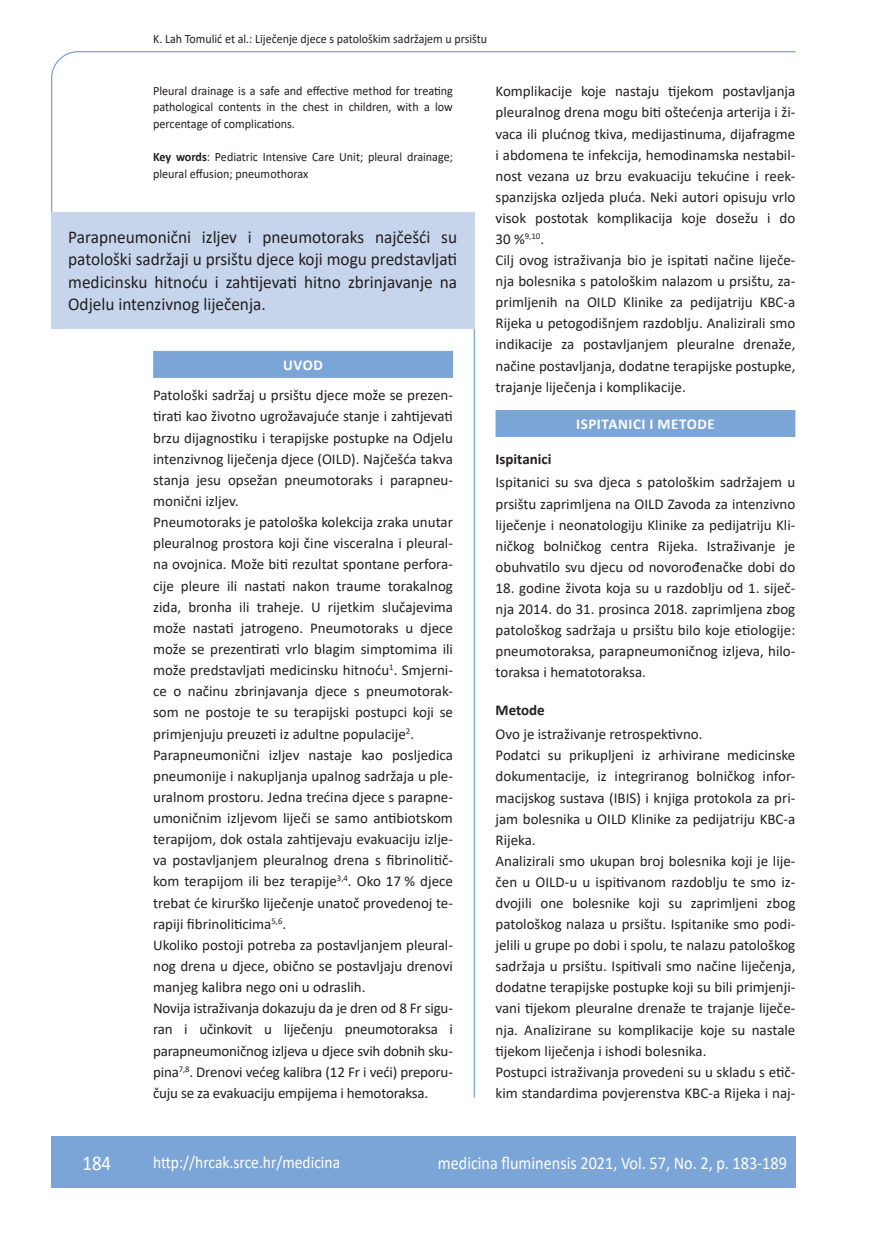
<style>
.page{position:relative;width:872px;height:1234px;background:#fff}
.page>*{position:absolute;margin:0;border:0;box-sizing:border-box;transform-origin:0 0}
.t1{font:21px "Calibri";color:#fff;scale:.9 1}
.anterfile{font:18px/22.5px "Calibri";color:#231f20;text-align:justify;scale:.96 1}
.t2{font:18px "Calibri";color:#fff;scale:.9 1}
.t3{font:17.25px "Calibri";color:#fff;scale:.9 1}
.osnovni_tekst{font:15px/21.1px "Calibri";color:#231f20;text-align:justify}
.naslov_ruler{font:700 15px "Calibri";letter-spacing:.04em;color:#fff}
.podnaslov{font:700 15px "Calibri";color:#231f20}
.summary{font:12.75px/16.5px "Calibri";color:#231f20;text-align:justify;scale:.95 1}
.key_words{font:12.75px/16.5px "Calibri";color:#231f20;scale:.95 1}
.glava{font:12.75px "Calibri";color:#231f20;scale:.94 1}
.s1{font-weight:700}
</style>
<div class="page">
<svg style="left:51px;top:51px;width:745px;height:163px"></svg>
<hr style="left:473px;top:328px;width:2px;height:769px;background:#7ca5d7">
<div style="left:51px;top:1135px;width:744px;height:51px;background:#7ca5d7"></div>
<div style="left:495px;top:410px;width:300px;height:27px;background:#7ca5d7"></div>
<div style="left:51px;top:212px;width:423px;height:116px;background:#c6d5ec"></div>
<div style="left:153px;top:351px;width:300px;height:27px;background:#7ca5d7"></div>
<p class="glava" style="left:153px;top:29px;width:357px">K. Lah Tomulić et al.: Liječenje djece s patološkim sadržajem u prsištu</p>
<p class="summary" style="left:153px;top:82px;width:317px">Pleural drainage is a safe and effective method for treating pathological contents in the chest in children, with a low percentage of complications.</p>
<p class="key_words" style="left:153px;top:148px;width:317px"><span class="s1">Key words</span>: Pediatric Intensive Care Unit; pleural drainage; pleural effusion; pneumothorax</p>
<p class="anterfile" style="left:68px;top:225px;width:407px">Parapneumonični izljev i pneumotoraks najčešći su patološki sadržaji u prsištu djece koji mogu predstavljati medicinsku hitnoću i zahtijevati hitno zbrinjavanje na Odjelu intenzivnog liječenja.</p>
<p class="naslov_ruler" style="left:283px;top:354px;width:41px">UVOD</p>
<p class="osnovni_tekst" style="left:153px;top:384px;width:301px">Patološki sadržaj u prsištu djece može se prezen&shy;tirati kao životno ugrožavajuće stanje i zahtijevati brzu dijagnostiku i terapijske postupke na Odjelu intenzivnog liječenja djece (OILD). Najčešća takva stanja jesu opsežan pneumotoraks i parapneu&shy;monični izljev.</p>
<p class="osnovni_tekst" style="left:153px;top:511px;width:301px">Pneumotoraks je patološka kolekcija zraka unutar pleuralnog prostora koji čine visceralna i pleural&shy;na ovojnica. Može biti rezultat spontane perfora&shy;cije pleure ili nastati nakon traume torakalnog zida, bronha ili traheje. U rijetkim slučajevima može nastati jatrogeno. Pneumotoraks u djece može se prezentirati vrlo blagim simptomima ili može predstavljati medicinsku hitnoću<sup>1</sup>. Smjerni&shy;ce o načinu zbrinjavanja djece s pneumotorak&shy;som ne postoje te su terapijski postupci koji se primjenjuju preuzeti iz adultne populacije<sup>2</sup>.</p>
<p class="osnovni_tekst" style="left:153px;top:743px;width:301px">Parapneumonični izljev nastaje kao posljedica pneumonije i nakupljanja upalnog sadržaja u ple&shy;uralnom prostoru. Jedna trećina djece s parapne&shy;umoničnim izljevom liječi se samo antibiotskom terapijom, dok ostala zahtijevaju evakuaciju izlje&shy;va postavljanjem pleuralnog drena s fibrinolitič&shy;kom terapijom ili bez terapije<sup>3,4</sup>. Oko 17 % djece trebat će kirurško liječenje unatoč provedenoj te&shy;rapiji fibrinoliticima<sup>5,6</sup>.</p>
<p class="osnovni_tekst" style="left:153px;top:933px;width:301px">Ukoliko postoji potreba za postavljanjem pleural&shy;nog drena u djece, obično se postavljaju drenovi manjeg kalibra nego oni u odraslih.</p>
<p class="osnovni_tekst" style="left:153px;top:997px;width:301px">Novija istraživanja dokazuju da je dren od 8 Fr sigu&shy;ran i učinkovit u liječenju pneumotoraksa i parapneumoničnog izljeva u djece svih dobnih sku&shy;pina<sup>7,8</sup>. Drenovi većeg kalibra (12 Fr i veći) preporu&shy;čuju se za evakuaciju empijema i hemotoraksa.</p>
<p class="osnovni_tekst" style="left:495px;top:80px;width:301px">Komplikacije koje nastaju tijekom postavljanja pleuralnog drena mogu biti oštećenja arterija i ži&shy;vaca ili plućnog tkiva, medijastinuma, dijafragme i abdomena te infekcija, hemodinamska nestabil&shy;nost vezana uz brzu evakuaciju tekućine i reek&shy;spanzijska ozljeda pluća. Neki autori opisuju vrlo visok postotak komplikacija koje dosežu i do 30 %<sup>9,10</sup>.</p>
<p class="osnovni_tekst" style="left:495px;top:249px;width:301px">Cilj ovog istraživanja bio je ispitati načine liječe&shy;nja bolesnika s patološkim nalazom u prsištu, za&shy;primljenih na OILD Klinike za pedijatriju KBC-a Rijeka u petogodišnjem razdoblju. Analizirali smo indikacije za postavljanjem pleuralne drenaže, načine postavljanja, dodatne terapijske postupke, trajanje liječenja i komplikacije.</p>
<p class="naslov_ruler" style="left:576px;top:413px;width:140px">ISPITANICI I METODE</p>
<p class="podnaslov" style="left:495px;top:448px;width:57px">Ispitanici</p>
<p class="osnovni_tekst" style="left:495px;top:471px;width:301px">Ispitanici su sva djeca s patološkim sadržajem u prsištu zaprimljena na OILD Zavoda za intenzivno liječenje i neonatologiju Klinike za pedijatriju Kli&shy;ničkog bolničkog centra Rijeka. Istraživanje je obuhvatilo svu djecu od novorođenačke dobi do</p>
<p class="osnovni_tekst" style="left:495px;top:577px;width:301px">18. godine života koja su u razdoblju od 1. siječ&shy;nja 2014. do 31. prosinca 2018. zaprimljena zbog patološkog sadržaja u prsištu bilo koje etiologije: pneumotoraksa, parapneumoničnog izljeva, hilo&shy;toraksa i hematotoraksa.</p>
<p class="podnaslov" style="left:495px;top:699px;width:51px">Metode</p>
<p class="osnovni_tekst" style="left:495px;top:723px;width:208px">Ovo je istraživanje retrospektivno.</p>
<p class="osnovni_tekst" style="left:495px;top:744px;width:301px">Podatci su prikupljeni iz arhivirane medicinske dokumentacije, iz integriranog bolničkog infor&shy;macijskog sustava (IBIS) i knjiga protokola za pri&shy;jam bolesnika u OILD Klinike za pedijatriju KBC-a Rijeka.</p>
<p class="osnovni_tekst" style="left:495px;top:849px;width:301px">Analizirali smo ukupan broj bolesnika koji je lije&shy;čen u OILD-u u ispitivanom razdoblju te smo iz&shy;dvojili one bolesnike koji su zaprimljeni zbog patološkog nalaza u prsištu. Ispitanike smo podi&shy;jelili u grupe po dobi i spolu, te nalazu patološkog sadržaja u prsištu. Ispitivali smo načine liječenja, dodatne terapijske postupke koji su bili primjenji&shy;vani tijekom pleuralne drenaže te trajanje liječe&shy;nja. Analizirane su komplikacije koje su nastale tijekom liječenja i ishodi bolesnika.</p>
<p class="osnovni_tekst" style="left:495px;top:1060px;width:301px">Postupci istraživanja provedeni su u skladu s etič&shy;kim standardima povjerenstva KBC-a Rijeka i naj-</p>
<p class="t1" style="left:82px;top:1147px;width:33px">184</p>
<p class="t3" style="left:153px;top:1149px;width:209px">http://hrcak.srce.hr/medicina</p>
<p class="t2" style="left:438px;top:1149px;width:389px">medicina fluminensis 2021, Vol. 57, No. 2, p. 183-189</p>
</div>
